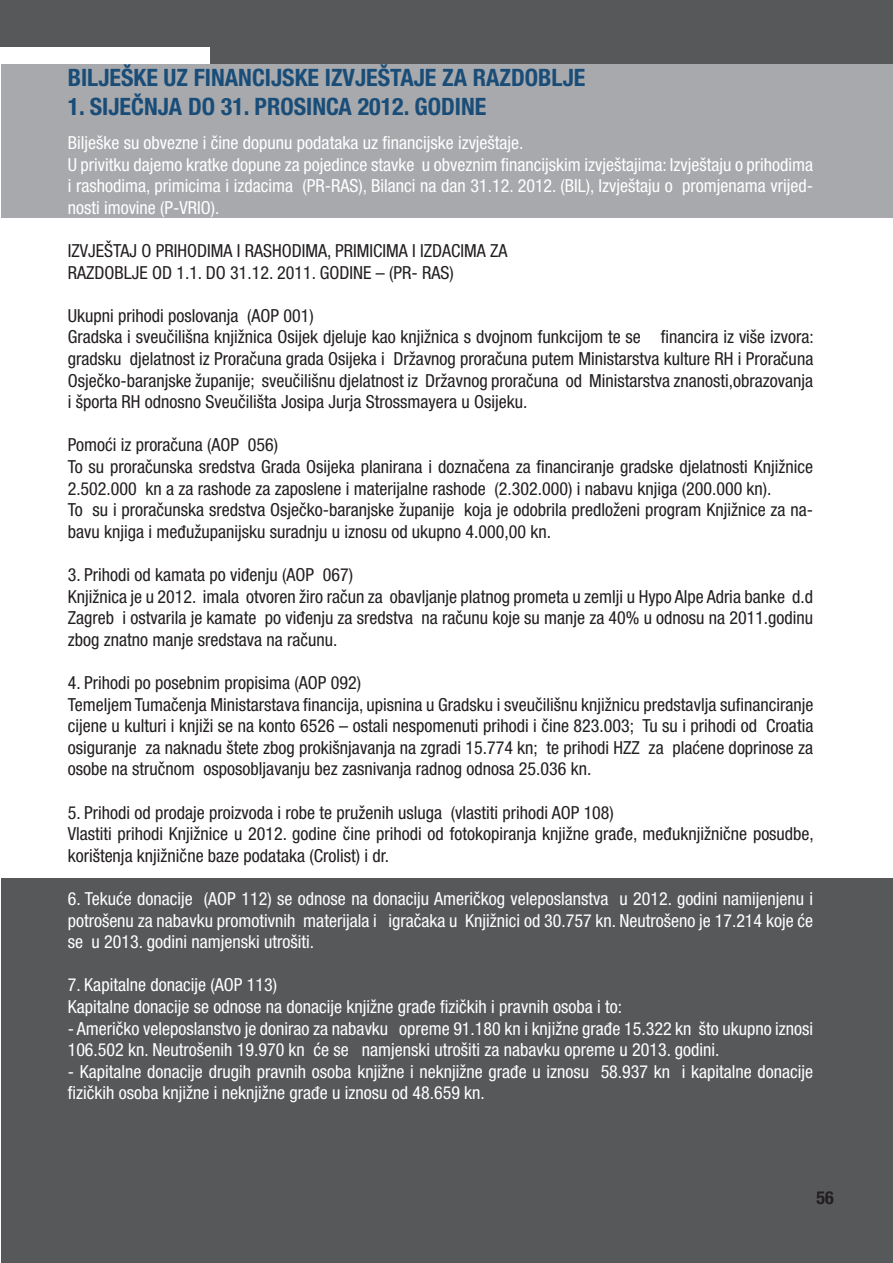
<style>
.page{position:relative;width:893px;height:1263px;background:#fff}
.page>*{position:absolute;margin:0;border:0;box-sizing:border-box;transform-origin:0 0}
.t1{font:700 condensed 24px "Helvetica Neue LT Pro";color:#194d78}
.t2{font:condensed 18px/21.6px "Helvetica Neue LT Pro";color:#231f20}
.t3{font:condensed 18px/21.6px "Helvetica Neue LT Pro";color:#fff}
.t4{font:700 condensed 18px "Helvetica Neue LT Pro";color:#231f20}
</style>
<div class="page">
<div style="left:1px;top:0;width:892px;height:68px;background:#57585a"></div>
<div style="left:1px;top:47px;width:209px;height:30px;background:#fff"></div>
<div style="left:2px;top:878px;width:891px;height:385px;background:#57585a"></div>
<div style="left:2px;top:64px;width:891px;height:154px;background:#a8a9ad"></div>
<h1 class="t1" style="left:68px;top:63px;width:519px">BILJEŠKE UZ FINANCIJSKE IZVJEŠTAJE ZA RAZDOBLJE</h1>
<h1 class="t1" style="left:68px;top:92px;width:420px">1. SIJEČNJA DO 31. PROSINCA 2012. GODINE</h1>
<p class="t3" style="left:68px;top:132px;width:747px">Bilješke su obvezne i čine dopunu podataka uz financijske izvještaje.<br>U privitku dajemo kratke dopune za pojedince stavke u obveznim financijskim izvještajima: Izvještaju o prihodima i rashodima, primicima i izdacima (PR-RAS), Bilanci na dan 31.12. 2012. (BIL), Izvještaju o promjenama vrijed&shy;nosti imovine (P-VRIO).</p>
<p class="t2" style="left:68px;top:240px;width:441px">IZVJEŠTAJ O PRIHODIMA I RASHODIMA, PRIMICIMA I IZDACIMA ZA<br>RAZDOBLJE OD 1.1. DO 31.12. 2011. GODINE – (PR- RAS)</p>
<p class="t2" style="left:68px;top:304px;width:748px">Ukupni prihodi poslovanja (AOP 001)<br>Gradska i sveučilišna knjižnica Osijek djeluje kao knjižnica s dvojnom funkcijom te se financira iz više izvora: gradsku djelatnost iz Proračuna grada Osijeka i Državnog proračuna putem Ministarstva kulture RH i Proračuna Osječko-baranjske županije; sveučilišnu djelatnost iz Državnog proračuna od Ministarstva znanosti,obrazovanja i športa RH odnosno Sveučilišta Josipa Jurja Strossmayera u Osijeku.</p>
<p class="t2" style="left:68px;top:434px;width:747px">Pomoći iz proračuna (AOP 056)<br>To su proračunska sredstva Grada Osijeka planirana i doznačena za financiranje gradske djelatnosti Knjižnice 2.502.000 kn a za rashode za zaposlene i materijalne rashode (2.302.000) i nabavu knjiga (200.000 kn).<br>To su i proračunska sredstva Osječko-baranjske županije koja je odobrila predloženi program Knjižnice za na&shy;bavu knjiga i međužupanijsku suradnju u iznosu od ukupno 4.000,00 kn.</p>
<p class="t2" style="left:68px;top:564px;width:747px">3. Prihodi od kamata po viđenju (AOP 067)<br>Knjižnica je u 2012. imala otvoren žiro račun za obavljanje platnog prometa u zemlji u Hypo Alpe Adria banke d.d Zagreb i ostvarila je kamate po viđenju za sredstva na računu koje su manje za 40% u odnosu na 2011.godinu zbog znatno manje sredstava na računu.</p>
<p class="t2" style="left:68px;top:672px;width:747px">4. Prihodi po posebnim propisima (AOP 092)<br>Temeljem Tumačenja Ministarstava financija, upisnina u Gradsku i sveučilišnu knjižnicu predstavlja sufinanciranje cijene u kulturi i knjiži se na konto 6526 – ostali nespomenuti prihodi i čine 823.003; Tu su i prihodi od Croatia osiguranje za naknadu štete zbog prokišnjavanja na zgradi 15.774 kn; te prihodi HZZ za plaćene doprinose za osobe na stručnom osposobljavanju bez zasnivanja radnog odnosa 25.036 kn.</p>
<p class="t2" style="left:68px;top:801px;width:748px">5. Prihodi od prodaje proizvoda i robe te pruženih usluga (vlastiti prihodi AOP 108)<br>Vlastiti prihodi Knjižnice u 2012. godine čine prihodi od fotokopiranja knjižne građe, međuknjižnične posudbe, korištenja knjižnične baze podataka (Crolist) i dr.</p>
<p class="t3" style="left:68px;top:888px;width:747px;text-align:justify">6. Tekuće donacije (AOP 112) se odnose na donaciju Američkog veleposlanstva u 2012. godini namijenjenu i potrošenu za nabavku promotivnih materijala i igračaka u Knjižnici od 30.757 kn. Neutrošeno je 17.214 koje će se u 2013. godini namjenski utrošiti.</p>
<p class="t3" style="left:68px;top:974px;width:556px">7. Kapitalne donacije (AOP 113)<br>Kapitalne donacije se odnose na donacije knjižne građe fizičkih i pravnih osoba i to:</p>
<p class="t3" style="left:68px;top:1017px;width:747px">- Američko veleposlanstvo je donirao za nabavku opreme 91.180 kn i knjižne građe 15.322 kn što ukupno iznosi<br>106.502 kn. Neutrošenih 19.970 kn će se namjenski utrošiti za nabavku opreme u 2013. godini.</p>
<p class="t3" style="left:68px;top:1060px;width:747px">- Kapitalne donacije drugih pravnih osoba knjižne i neknjižne građe u iznosu 58.937 kn i kapitalne donacije fizičkih osoba knjižne i neknjižne građe u iznosu od 48.659 kn.</p>
<p class="t4" style="left:816px;top:1187px;width:19px">56</p>
</div>
